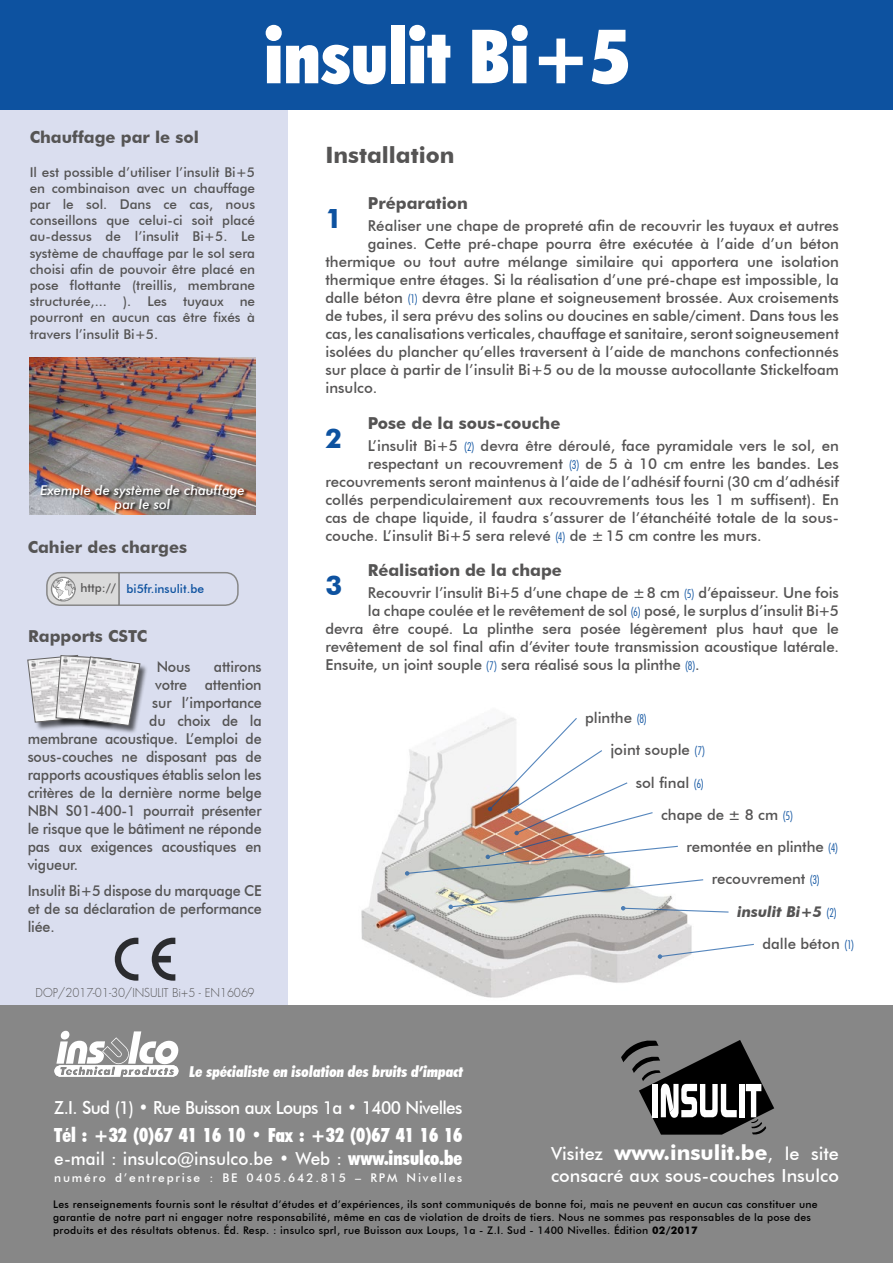
<style>
.page{position:relative;width:893px;height:1263px;background:#fff}
.page>*{position:absolute;margin:0;border:0;box-sizing:border-box;transform-origin:0 0}
.t1{font:900 condensed 75px "Futura BT";color:#fff}
.t2{font:700 27px "Futura BT";color:#0d52a0}
.t3{font:700 22.5px "Futura BT";color:#555454}
.t4{font:900 condensed 19.5px "Futura BT";color:#fff;scale:.95 1}
.t5{font:500 18px/21.6px "Futura BT";color:#fff}
.t6{font:500 18px "Futura BT";letter-spacing:-.04em;color:#fff;scale:.95 1}
.t7{font:500 18px "Futura BT";color:#fff;scale:.95 1}
.t8{font:700 16.5px "Futura BT";color:#555454}
.t9{font:500 15px "Futura BT";color:#555454}
.t10{font:500 15px/18px "Futura BT";color:#555454;text-align:justify;scale:.95 1}
.t11{font:900 condensed 15px "Futura BT";color:#fff}
.t12{font:italic 700 15px "Futura BT";color:#555454}
.t13{font:500 13.5px/16.2px "Futura BT";color:#555454;text-align:justify}
.t14{font:italic 500 13.5px/13.5px "Futura BT";color:#fff;text-align:center}
.t15{font:500 12px "Futura BT";letter-spacing:.15em;color:#fff}
.t16{font:300 12px "Futura";color:#555454;scale:.95 1}
.t17{font:500 12px "Futura BT";color:#0d52a0}
.t18{font:500 10.5px/12.6px "Futura BT";letter-spacing:.025em;color:#000}
.s1{font-weight:300;font-stretch:condensed;font-size:12px;color:#0d52a0}
.s2{color:#555454}
.s3{font-weight:300;font-style:normal;font-stretch:condensed;font-size:12px;color:#0d52a0}
.s4{font-weight:900;font-stretch:condensed;font-size:19.5px}
.s5{font-weight:700;font-size:21px}
.s6{font-weight:700}
</style>
<div class="page">
<div style="left:0;top:0;width:288px;height:1263px;background:#dadeef"></div>
<div style="left:0;top:0;width:893px;height:109px;background:#0d52a0"></div>
<div style="left:0;top:1005px;width:893px;height:258px;background:#878787"></div>
<img style="left:30px;top:357px;width:225px;height:157px">
<div style="left:28px;top:656px;width:66px;height:75px;background:#000;opacity:.6"></div>
<div style="left:80px;top:657px;width:69px;height:77px;background:#000;opacity:.6"></div>
<svg style="left:28px;top:655px;width:112px;height:71px"></svg>
<img style="left:361px;top:796px;width:331px;height:202px">
<svg style="left:115px;top:938px;width:23px;height:43px"></svg>
<svg style="left:152px;top:938px;width:23px;height:43px"></svg>
<svg style="left:621px;top:1040px;width:153px;height:95px"></svg>
<svg style="left:54px;top:1030px;width:125px;height:47px"></svg>
<div style="left:40px;top:485px;width:208px;height:29px;background:#000;opacity:.75"></div>
<svg style="left:46px;top:571px;width:193px;height:35px"></svg>
<svg style="left:658px;top:943px;width:96px;height:16px"></svg>
<svg style="left:405px;top:717px;width:324px;height:196px"></svg>
<h1 class="t1" style="left:264px;top:11px;width:367px">insulit Bi+5</h1>
<p class="t8" style="left:30px;top:127px;width:171px">Chauffage par le sol</p>
<p class="t13" style="left:30px;top:163px;width:227px">Il est possible d’utiliser l’insulit Bi+5 en combinaison avec un chauffage par le sol. Dans ce cas, nous conseillons que celui-ci soit placé au-dessus de l’insulit Bi+5. Le système de chauffage par le sol sera choisi afin de pouvoir être placé en pose flottante (treillis, membrane structurée,... ). Les tuyaux ne pourront en aucun cas être fixés à travers l’insulit Bi+5.</p>
<p class="t14" style="left:40px;top:483px;width:206px">Exemple de système de chauffage par le sol</p>
<p class="t8" style="left:28px;top:537px;width:161px">Cahier des charges</p>
<h3 class="t3" style="left:325px;top:141px;width:131px">Installation</h3>
<p class="t8" style="left:368px;top:193px;width:101px">Préparation</p>
<p class="t9" style="left:368px;top:217px;width:473px">Réaliser une chape de propreté afin de recouvrir les tuyaux et autres</p>
<p class="t9" style="left:368px;top:235px;width:473px">gaines. Cette pré-chape pourra être exécutée à l’aide d’un béton</p>
<p class="t9" style="left:325px;top:253px;width:515px">thermique ou tout autre mélange similaire qui apportera une isolation</p>
<p class="t9" style="left:325px;top:271px;width:515px">thermique entre étages. Si la réalisation d’une pré-chape est impossible, la</p>
<p class="t9" style="left:325px;top:289px;width:515px">dalle béton <span class="s1">(1)</span> devra être plane et soigneusement brossée. Aux croisements</p>
<p class="t9" style="left:325px;top:307px;width:515px">de tubes, il sera prévu des solins ou doucines en sable/ciment. Dans tous les</p>
<p class="t9" style="left:325px;top:325px;width:515px">cas, les canalisations verticales, chauffage et sanitaire, seront soigneusement</p>
<p class="t9" style="left:325px;top:343px;width:515px">isolées du plancher qu’elles traversent à l’aide de manchons confectionnés</p>
<p class="t9" style="left:325px;top:361px;width:515px">sur place à partir de l’insulit Bi+5 ou de la mousse autocollante Stickelfoam</p>
<p class="t9" style="left:325px;top:379px;width:54px">insulco.</p>
<p class="t8" style="left:368px;top:413px;width:194px">Pose de la sous-couche</p>
<p class="t9" style="left:368px;top:436px;width:473px">L’insulit Bi+5 <span class="s1">(2)</span> devra être déroulé, face pyramidale vers le sol, en</p>
<p class="t9" style="left:368px;top:454px;width:473px">respectant un recouvrement <span class="s1">(3)</span> de 5 à 10 cm entre les bandes. Les</p>
<p class="t9" style="left:325px;top:472px;width:515px">recouvrements seront maintenus à l’aide de l’adhésif fourni (30 cm d’adhésif</p>
<p class="t9" style="left:325px;top:490px;width:515px">collés perpendiculairement aux recouvrements tous les 1 m suffisent). En</p>
<p class="t9" style="left:325px;top:508px;width:515px">cas de chape liquide, il faudra s’assurer de l’étanchéité totale de la sous-</p>
<p class="t9" style="left:325px;top:526px;width:438px">couche. L’insulit Bi+5 sera relevé <span class="s1">(4)</span> de ±15 cm contre les murs.</p>
<h2 class="t2" style="left:325px;top:202px;width:18px">1</h2>
<h2 class="t2" style="left:325px;top:421px;width:18px">2</h2>
<p class="t17" style="left:80px;top:581px;width:125px"><span class="s2">http://</span> bi5fr.insulit.be</p>
<p class="t8" style="left:28px;top:626px;width:121px">Rapports CSTC</p>
<p class="t10" style="left:157px;top:657px;width:37px">Nous</p>
<p class="t10" style="left:214px;top:657px;width:52px">attirons</p>
<p class="t10" style="left:155px;top:675px;width:114px">votre attention</p>
<p class="t10" style="left:152px;top:693px;width:117px">sur l’importance</p>
<p class="t10" style="left:149px;top:711px;width:120px">du choix de la</p>
<p class="t10" style="left:28px;top:729px;width:248px">membrane acoustique. L’emploi de</p>
<p class="t10" style="left:28px;top:747px;width:248px">sous-couches ne disposant pas de</p>
<p class="t10" style="left:28px;top:765px;width:248px">rapports acoustiques établis selon les</p>
<p class="t10" style="left:28px;top:783px;width:248px">critères de la dernière norme belge</p>
<p class="t10" style="left:28px;top:801px;width:248px">NBN S01-400-1 pourrait présenter</p>
<p class="t10" style="left:28px;top:819px;width:248px">le risque que le bâtiment ne réponde</p>
<p class="t10" style="left:28px;top:837px;width:248px">pas aux exigences acoustiques en</p>
<p class="t10" style="left:28px;top:855px;width:55px">vigueur.</p>
<p class="t10" style="left:28px;top:882px;width:248px">Insulit Bi+5 dispose du marquage CE et de sa déclaration de performance liée.</p>
<p class="t16" style="left:36px;top:984px;width:232px">DOP/2017-01-30/INSULIT Bi+5 - EN16069</p>
<p class="t8" style="left:368px;top:560px;width:196px">Réalisation de la chape</p>
<p class="t9" style="left:368px;top:583px;width:473px">Recouvrir l’insulit Bi+5 d’une chape de ±8 cm <span class="s1">(5)</span> d’épaisseur. Une fois</p>
<p class="t9" style="left:368px;top:601px;width:473px">la chape coulée et le revêtement de sol <span class="s1">(6)</span> posé, le surplus d’insulit Bi+5</p>
<p class="t9" style="left:325px;top:619px;width:515px">devra être coupé. La plinthe sera posée légèrement plus haut que le</p>
<p class="t9" style="left:325px;top:637px;width:515px">revêtement de sol final afin d’éviter toute transmission acoustique latérale.</p>
<p class="t9" style="left:325px;top:655px;width:376px">Ensuite, un joint souple <span class="s1">(7)</span> sera réalisé sous la plinthe <span class="s1">(8)</span>.</p>
<h2 class="t2" style="left:325px;top:569px;width:18px">3</h2>
<p class="t9" style="left:585px;top:708px;width:63px">plinthe <span class="s1">(8)</span></p>
<p class="t9" style="left:610px;top:741px;width:96px">joint souple <span class="s1">(7)</span></p>
<p class="t9" style="left:636px;top:773px;width:70px">sol final <span class="s1">(6)</span></p>
<p class="t9" style="left:661px;top:805px;width:133px">chape de ± 8 cm <span class="s1">(5)</span></p>
<p class="t9" style="left:686px;top:838px;width:153px">remontée en plinthe <span class="s1">(4)</span></p>
<p class="t9" style="left:712px;top:870px;width:110px">recouvrement <span class="s1">(3)</span></p>
<p class="t12" style="left:737px;top:902px;width:101px">insulit Bi+5 <span class="s3">(2)</span></p>
<p class="t9" style="left:762px;top:934px;width:93px">dalle béton <span class="s1">(1)</span></p>
<p class="t11" style="left:189px;top:1062px;width:277px">Le spécialiste en isolation des bruits d’impact</p>
<p class="t6" style="left:54px;top:1096px;width:431px">Z.I. Sud (1) • Rue Buisson aux Loups 1a • 1400 Nivelles</p>
<h3 class="t4" style="left:54px;top:1123px;width:431px">Tél : +32 (0)67 41 16 10 • Fax : +32 (0)67 41 16 16</h3>
<p class="t7" style="left:54px;top:1147px;width:431px">e-mail : insulco@insulco.be • Web : <span class="s4">www.insulco.be</span></p>
<p class="t15" style="left:54px;top:1170px;width:410px">numéro d’entreprise : BE 0405.642.815 – RPM Nivelles</p>
<p class="t5" style="left:551px;top:1143px;width:289px">Visitez <span class="s5">www.insulit.be</span>, le site consacré aux sous-couches Insulco</p>
<p class="t18" style="left:53px;top:1198px;width:766px">Les renseignements fournis sont le résultat d’études et d’expériences, ils sont communiqués de bonne foi, mais ne peuvent en aucun cas constituer une garantie de notre part ni engager notre responsabilité, même en cas de violation de droits de tiers. Nous ne sommes pas responsables de la pose des produits et des résultats obtenus. Éd. Resp. : insulco sprl, rue Buisson aux Loups, 1a - Z.I. Sud - 1400 Nivelles. Édition <span class="s6">02/2017</span></p>
</div>
